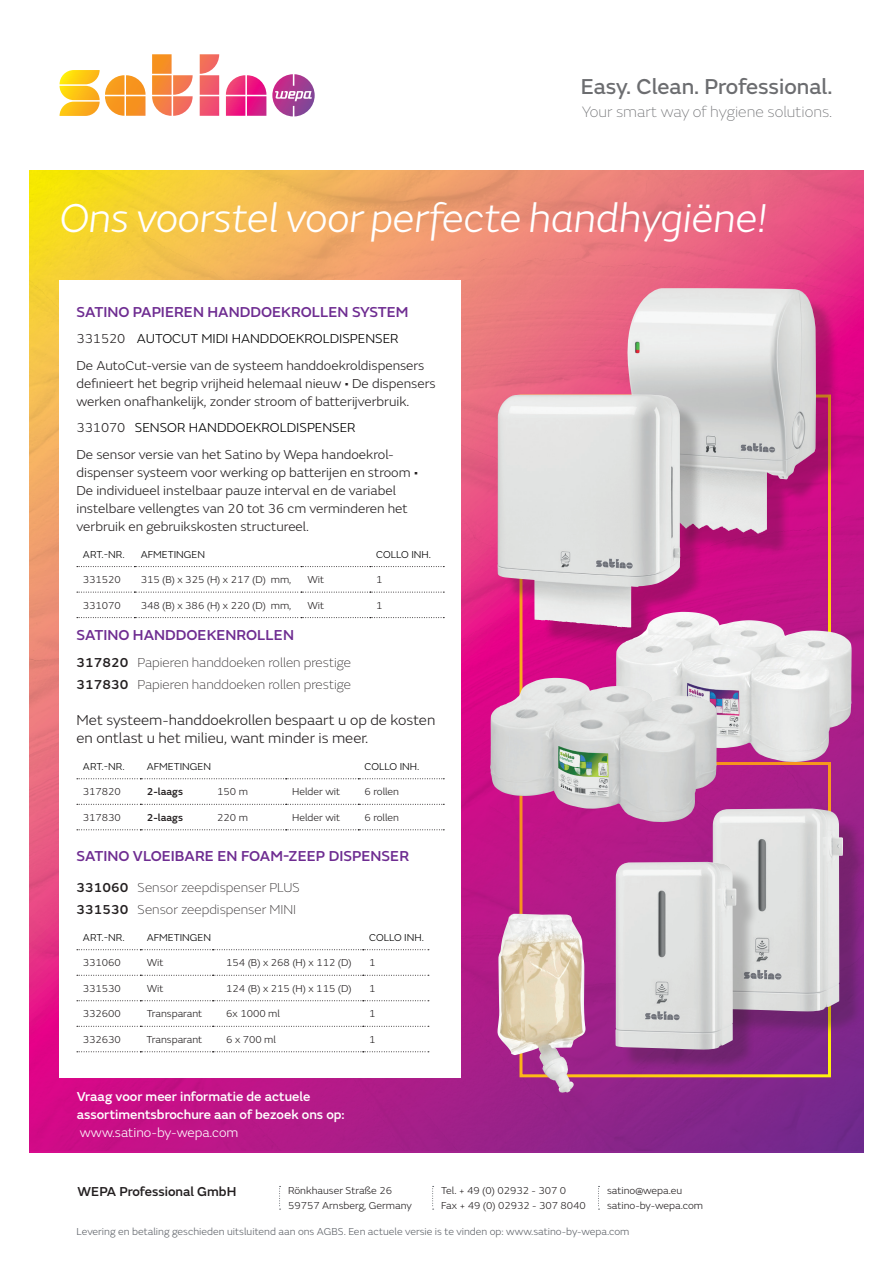
<style>
.page{position:relative;width:893px;height:1263px;background:#fff}
.page>*{position:absolute;margin:0;border:0;box-sizing:border-box;transform-origin:0 0}
.t1{font:italic 300 42px "FS Emeric";color:#fff}
.t2{font:22.5px "FS Emeric Core";color:#6c6d70}
.t3{font:100 15.75px "FS Emeric";color:#6c6d70}
.t4{font:500 15px "FS Emeric";color:#6e2c91}
.t5{font:300 15px/18px "FS Emeric";color:#231f20}
.t6{font:300 13.5px/18px "FS Emeric";color:#231f20}
.t7{font:100 13.5px/22.2px "FS Emeric";color:#231f20}
.t8{font:500 13.5px/18px "FS Emeric";color:#fff}
.t9{font:300 13.5px "FS Emeric";color:#fff}
.t10{font:500 13.5px "FS Emeric";color:#231f20}
.t11{font:300 10.5px/15px "FS Emeric";color:#231f20}
.t12{font:300 10.5px "FS Emeric";color:#5f6369}
.t13{font:300 10.5px "FS Emeric";color:#000001}
.t14{font:500 10.5px "FS Emeric";letter-spacing:.005em;color:#231f20}
.s1{color:#000001}
.s2{font-weight:500}
</style>
<div class="page">
<img style="left:30px;top:170px;width:833px;height:980px">
<div style="left:60px;top:280px;width:401px;height:798px;background:#fff"></div>
<svg style="left:77px;top:566px;width:367px;height:1px"></svg>
<svg style="left:77px;top:592px;width:367px;height:1px"></svg>
<svg style="left:77px;top:617px;width:367px;height:1px"></svg>
<svg style="left:77px;top:778px;width:367px;height:1px"></svg>
<svg style="left:77px;top:804px;width:367px;height:1px"></svg>
<svg style="left:77px;top:829px;width:367px;height:1px"></svg>
<svg style="left:77px;top:975px;width:352px;height:1px"></svg>
<svg style="left:77px;top:1000px;width:352px;height:1px"></svg>
<svg style="left:77px;top:1026px;width:352px;height:1px"></svg>
<svg style="left:77px;top:1051px;width:352px;height:1px"></svg>
<svg style="left:77px;top:949px;width:352px;height:1px"></svg>
<svg style="left:60px;top:54px;width:255px;height:62px"></svg>
<div style="left:636px;top:297px;width:203px;height:259px;background:#231f20;opacity:.25"></div>
<img style="left:623px;top:288px;width:79px;height:115px">
<div style="left:506px;top:403px;width:197px;height:247px;background:#231f20;opacity:.25"></div>
<img style="left:497px;top:395px;width:92px;height:227px">
<img style="left:616px;top:612px;width:199px;height:150px">
<div style="left:720px;top:816px;width:147px;height:219px;background:#231f20;opacity:.25"></div>
<img style="left:712px;top:808px;width:131px;height:203px">
<div style="left:623px;top:869px;width:136px;height:203px;background:#231f20;opacity:.25"></div>
<img style="left:616px;top:862px;width:120px;height:187px">
<svg style="left:432px;top:1186px;width:2px;height:24px"></svg>
<svg style="left:279px;top:1186px;width:2px;height:24px"></svg>
<svg style="left:598px;top:1186px;width:1px;height:24px"></svg>
<img style="left:497px;top:914px;width:88px;height:179px">
<img style="left:490px;top:678px;width:192px;height:144px">
<h2 class="t2" style="left:581px;top:70px;width:253px">Easy. Clean. Professional.</h2>
<p class="t3" style="left:582px;top:102px;width:252px">Your smart way of hygiene solutions.</p>
<h1 class="t1" style="left:60px;top:189px;width:709px">Ons voorstel voor perfecte handhygiëne!</h1>
<p class="t4" style="left:77px;top:301px;width:333px">SATINO PAPIEREN HANDDOEKROLLEN SYSTEM</p>
<p class="t6" style="left:77px;top:325px;width:349px;line-height:26.5px">331520 <span class="s1">AUTOCUT MIDI HANDDOEKROLDISPENSER<br></span>De AutoCut-versie van de systeem handdoekroldispensers</p>
<p class="t6" style="left:77px;top:374px;width:360px">definieert het begrip vrijheid helemaal nieuw • De dispensers werken onafhankelijk, zonder stroom of batterijverbruik.</p>
<p class="t6" style="left:77px;top:414px;width:319px;line-height:26.5px">331070 <span class="s1">SENSOR HANDDOEKROLDISPENSER<br></span>De sensor versie van het Satino by Wepa handoekrol-</p>
<p class="t6" style="left:77px;top:463px;width:343px">dispenser systeem voor werking op batterijen en stroom • De individueel instelbaar pauze interval en de variabel instelbare vellengtes van 20 tot 36 cm verminderen het verbruik en gebruikskosten structureel.</p>
<p class="t13" style="left:83px;top:547px;width:43px">ART.-NR.</p>
<p class="t13" style="left:141px;top:547px;width:66px">AFMETINGEN</p>
<p class="t13" style="left:376px;top:547px;width:56px">COLLO INH.</p>
<p class="t11" style="left:83px;top:572px;width:40px">331520</p>
<p class="t11" style="left:141px;top:572px;width:152px">315 (B) x 325 (H) x 217 (D) mm,</p>
<p class="t11" style="left:307px;top:572px;width:18px">Wit</p>
<p class="t11" style="left:376px;top:572px;width:8px">1</p>
<p class="t11" style="left:83px;top:597px;width:40px">331070</p>
<p class="t11" style="left:141px;top:597px;width:152px">348 (B) x 386 (H) x 220 (D) mm,</p>
<p class="t11" style="left:307px;top:597px;width:18px">Wit</p>
<p class="t11" style="left:376px;top:597px;width:8px">1</p>
<p class="t4" style="left:77px;top:624px;width:219px">SATINO HANDDOEKENROLLEN</p>
<p class="t7" style="left:77px;top:651px;width:276px"><span class="s2">317820</span> Papieren handdoeken rollen prestige<br><span class="s2">317830</span> Papieren handdoeken rollen prestige</p>
<p class="t5" style="left:77px;top:710px;width:360px">Met systeem-handdoekrollen bespaart u op de kosten en ontlast u het milieu, want minder is meer.</p>
<p class="t13" style="left:83px;top:759px;width:43px">ART.-NR.</p>
<p class="t13" style="left:147px;top:759px;width:66px">AFMETINGEN</p>
<p class="t13" style="left:365px;top:759px;width:56px">COLLO INH.</p>
<p class="t11" style="left:83px;top:784px;width:40px">317820</p>
<p class="t14" style="left:147px;top:784px;width:38px">2-laags</p>
<p class="t11" style="left:217px;top:784px;width:32px">150 m</p>
<p class="t11" style="left:292px;top:784px;width:50px">Helder wit</p>
<p class="t11" style="left:365px;top:784px;width:36px">6 rollen</p>
<p class="t11" style="left:83px;top:809px;width:40px">317830</p>
<p class="t14" style="left:147px;top:809px;width:38px">2-laags</p>
<p class="t11" style="left:217px;top:809px;width:32px">220 m</p>
<p class="t11" style="left:292px;top:809px;width:50px">Helder wit</p>
<p class="t11" style="left:365px;top:809px;width:36px">6 rollen</p>
<p class="t4" style="left:77px;top:845px;width:334px">SATINO VLOEIBARE EN FOAM-ZEEP DISPENSER</p>
<p class="t7" style="left:77px;top:876px;width:225px"><span class="s2">331060</span> Sensor zeepdispenser PLUS<br><span class="s2">331530</span> Sensor zeepdispenser MINI</p>
<p class="t13" style="left:83px;top:930px;width:43px">ART.-NR.</p>
<p class="t13" style="left:147px;top:930px;width:66px">AFMETINGEN</p>
<p class="t13" style="left:369px;top:930px;width:56px">COLLO INH.</p>
<p class="t11" style="left:83px;top:955px;width:40px">331060</p>
<p class="t11" style="left:147px;top:955px;width:18px">Wit</p>
<p class="t11" style="left:226px;top:955px;width:127px">154 (B) x 268 (H) x 112 (D)</p>
<p class="t11" style="left:369px;top:955px;width:8px">1</p>
<p class="t11" style="left:83px;top:980px;width:40px">331530</p>
<p class="t11" style="left:147px;top:980px;width:18px">Wit</p>
<p class="t11" style="left:226px;top:980px;width:127px">124 (B) x 215 (H) x 115 (D)</p>
<p class="t11" style="left:369px;top:980px;width:8px">1</p>
<p class="t11" style="left:83px;top:1006px;width:40px">332600</p>
<p class="t11" style="left:147px;top:1006px;width:57px">Transparant</p>
<p class="t11" style="left:226px;top:1006px;width:55px">6x 1000 ml</p>
<p class="t11" style="left:369px;top:1006px;width:8px">1</p>
<p class="t11" style="left:83px;top:1031px;width:40px">332630</p>
<p class="t11" style="left:147px;top:1031px;width:57px">Transparant</p>
<p class="t11" style="left:226px;top:1031px;width:51px">6 x 700 ml</p>
<p class="t11" style="left:369px;top:1031px;width:8px">1</p>
<p class="t8" style="left:77px;top:1086px;width:269px">Vraag voor meer informatie de actuele assortimentsbrochure aan of bezoek ons op:</p>
<p class="t9" style="left:80px;top:1123px;width:160px">www.satino-by-wepa.com</p>
<p class="t10" style="left:78px;top:1181px;width:160px">WEPA Professional GmbH</p>
<p class="t11" style="left:288px;top:1183px;width:125px">Rönkhauser Straße 26<br>59757 Arnsberg, Germany</p>
<p class="t11" style="left:441px;top:1183px;width:146px">Tel. + 49 (0) 02932 - 307 0<br>Fax + 49 (0) 02932 - 307 8040</p>
<p class="t11" style="left:607px;top:1183px;width:98px">satino@wepa.eu satino-by-wepa.com</p>
<p class="t12" style="left:77px;top:1225px;width:554px">Levering en betaling geschieden uitsluitend aan ons AGBS. Een actuele versie is te vinden op: www.satino-by-wepa.com</p>
</div>
